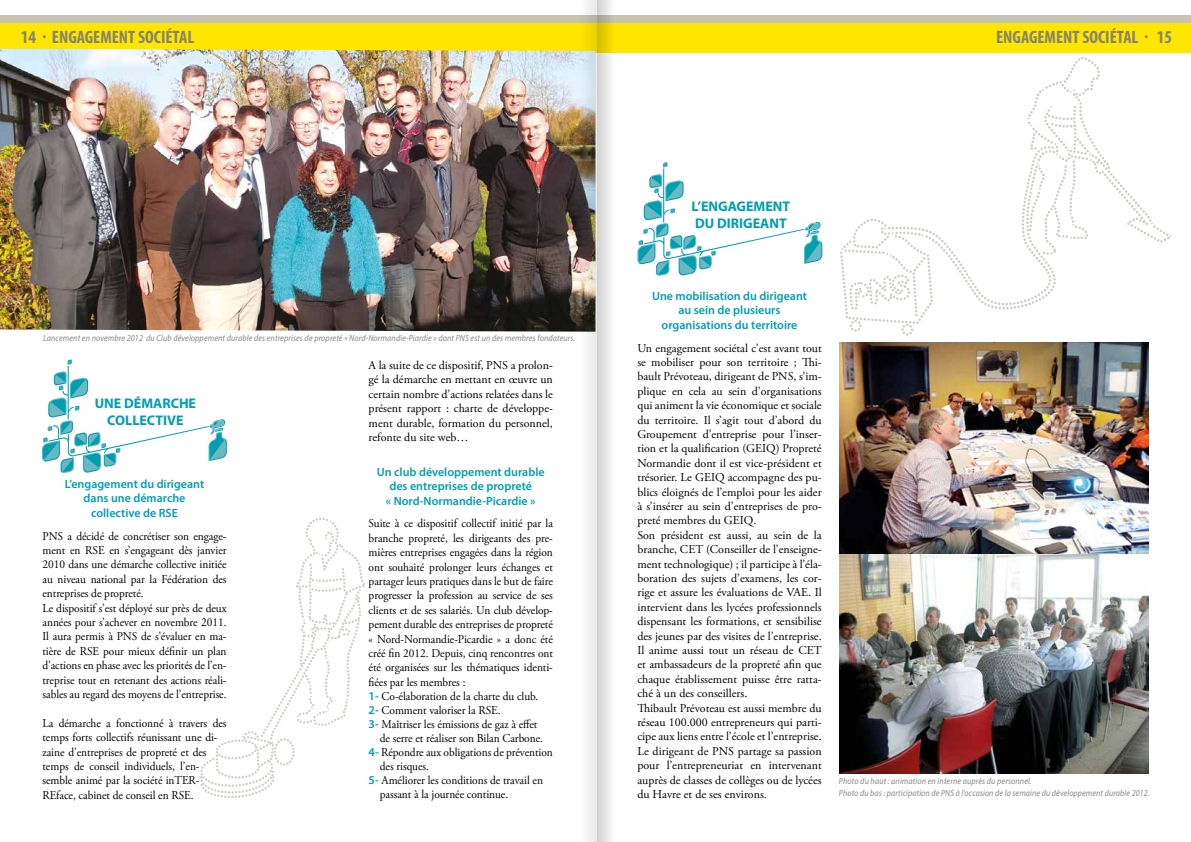
<style>
.page{position:relative;width:1191px;height:842px;background:#fff}
.page>*{position:absolute;margin:0;border:0;box-sizing:border-box;transform-origin:0 0}
.t1{font:700 condensed 18px "Myriad Pro";color:#86846b}
.t2{font:700 14px/16.8px "Myriad Pro";color:#009eb0;text-align:center}
.t3{font:12px/14.4px "Adobe Garamond Pro";letter-spacing:-.005em;color:#000;scale:.95 1}
.t4{font:12px/14.4px "Adobe Garamond Pro";letter-spacing:-.005em;color:#000}
.t5{font:600 12px/14.4px "Myriad Pro";color:#009eb0;text-align:center}
.t6{font:italic 9px "Myriad Pro";letter-spacing:.01em;color:#878787;scale:.9 1}
.t7{font:italic 9px "Myriad Pro";letter-spacing:.01em;color:#878787;scale:.89 1}
.s1{font-family:"Myriad Pro";font-weight:600;color:#009eb0}
</style>
<div class="page">
<svg style="left:200px;top:518px;width:165px;height:280px"></svg>
<svg style="left:840px;top:57px;width:331px;height:279px"></svg>
<div style="left:0;top:18px;width:1191px;height:34px;background:#ffe600"></div>
<div style="left:0;top:16px;width:1191px;height:7px;background:#c6c4b3"></div>
<svg style="left:42px;top:359px;width:185px;height:114px"></svg>
<svg style="left:637px;top:162px;width:185px;height:114px"></svg>
<img style="left:0;top:49px;width:580px;height:283px">
<img style="left:839px;top:554px;width:309px;height:219px">
<img style="left:839px;top:343px;width:309px;height:211px">
<img style="left:580px;top:0;width:16px;height:842px">
<svg style="left:597px;top:0;width:16px;height:842px"></svg>
<h1 class="t1" style="left:21px;top:26px;width:175px">14 . ENGAGEMENT SOCIÉTAL</h1>
<h1 class="t1" style="left:996px;top:26px;width:178px">ENGAGEMENT SOCIÉTAL . 15</h1>
<p class="t6" style="left:43px;top:332px;width:592px">Lancement en novembre 2012 du Club développement durable des entreprises de propreté « Nord-Normandie-Piardie » dont PNS est un des membres fondateurs.</p>
<p class="t2" style="left:95px;top:395px;width:103px">UNE DÉMARCHE<br>COLLECTIVE</p>
<p class="t5" style="left:65px;top:476px;width:141px">L’engagement du dirigeant dans une démarche collective de RSE</p>
<p class="t3" style="left:43px;top:529px;width:195px">PNS a décidé de concrétiser son engage&shy;ment en RSE en s’engageant dès janvier 2010 dans une démarche collective initiée au niveau national par la Fédération des entreprises de propreté.<br>Le dispositif s’est déployé sur près de deux années pour s’achever en novembre 2011.<br>Il aura permis à PNS de s’évaluer en ma&shy;tière de RSE pour mieux définir un plan d’actions en phase avec les priorités de l’en&shy;treprise tout en retenant des actions réali&shy;sables au regard des moyens de l’entreprise.</p>
<p class="t3" style="left:43px;top:716px;width:195px">La démarche a fonctionné à travers des temps forts collectifs réunissant une di&shy;zaine d’entreprises de propreté et des temps de conseil individuels, l’en&shy;semble animé par la société inTER-REface, cabinet de conseil en RSE.</p>
<p class="t4" style="left:368px;top:358px;width:186px;text-align:justify">A la suite de ce dispositif, PNS a prolon&shy;gé la démarche en mettant en œuvre un certain nombre d’actions relatées dans le présent rapport : charte de développe&shy;ment durable, formation du personnel, refonte du site web…</p>
<p class="t5" style="left:377px;top:464px;width:169px">Un club développement durable des entreprises de propreté<br>« Nord-Normandie-Picardie »</p>
<p class="t3" style="left:369px;top:517px;width:195px">Suite à ce dispositif collectif initié par la branche propreté, les dirigeants des pre&shy;mières entreprises engagées dans la région ont souhaité prolonger leurs échanges et partager leurs pratiques dans le but de faire progresser la profession au service de ses clients et de ses salariés. Un club dévelop&shy;pement durable des entreprises de propreté « Nord-Normandie-Picardie » a donc été créé fin 2012. Depuis, cinq rencontres ont été organisées sur les thématiques identi&shy;fiées par les membres :<br><span class="s1">1-</span> Co-élaboration de la charte du club.<br><span class="s1">2-</span> Comment valoriser la RSE.<br><span class="s1">3-</span> Maîtriser les émissions de gaz à effet</p>
<p class="t3" style="left:380px;top:731px;width:173px">de serre et réaliser son Bilan Carbone.</p>
<p class="t3" style="left:369px;top:745px;width:195px"><span class="s1">4-</span> Répondre aux obligations de prévention</p>
<p class="t3" style="left:380px;top:759px;width:53px">des risques.</p>
<p class="t3" style="left:369px;top:773px;width:185px"><span class="s1">5-</span> Améliorer les conditions de travail en</p>
<p class="t3" style="left:380px;top:787px;width:137px">passant à la journée continue.</p>
<p class="t2" style="left:691px;top:197px;width:100px;text-align:left">L’ENGAGEMENT<br>DU DIRIGEANT</p>
<p class="t5" style="left:652px;top:288px;width:157px">Une mobilisation du dirigeant au sein de plusieurs organisations du territoire</p>
<p class="t4" style="left:637px;top:341px;width:186px">Un engagement sociétal c’est avant tout se mobiliser pour son territoire ; Thi&shy;bault Prévoteau, dirigeant de PNS, s’im&shy;plique en cela au sein d’organisations qui animent la vie économique et sociale du territoire. Il s’agit tout d’abord du Groupement d’entreprise pour l’inser&shy;tion et la qualification (GEIQ) Propreté Normandie dont il est vice-président et trésorier. Le GEIQ accompagne des pu&shy;blics éloignés de l’emploi pour les aider à s’insérer au sein d’entreprises de pro&shy;preté membres du GEIQ.<br>Son président est aussi, au sein de la branche, CET (Conseiller de l’enseigne&shy;ment technologique) ; il participe à l’éla&shy;boration des sujets d’examens, les cor&shy;rige et assure les évaluations de VAE. Il intervient dans les lycées professionnels dispensant les formations, et sensibilise des jeunes par des visites de l’entreprise.<br>Il anime aussi tout un réseau de CET et ambassadeurs de la propreté afin que chaque établissement puisse être ratta&shy;ché à un des conseillers.<br>Thibault Prévoteau est aussi membre du réseau 100.000 entrepreneurs qui parti&shy;cipe aux liens entre l’école et l’entreprise.<br>Le dirigeant de PNS partage sa passion pour l’entrepreneuriat en intervenant auprès de classes de collèges ou de lycées du Havre et de ses environs.</p>
<p class="t6" style="left:839px;top:775px;width:216px">Photo du haut : animation en interne auprès du personnel.</p>
<p class="t7" style="left:839px;top:787px;width:350px">Photo du bas : participation de PNS à l’occasion de la semaine du développement durable 2012.</p>
</div>
